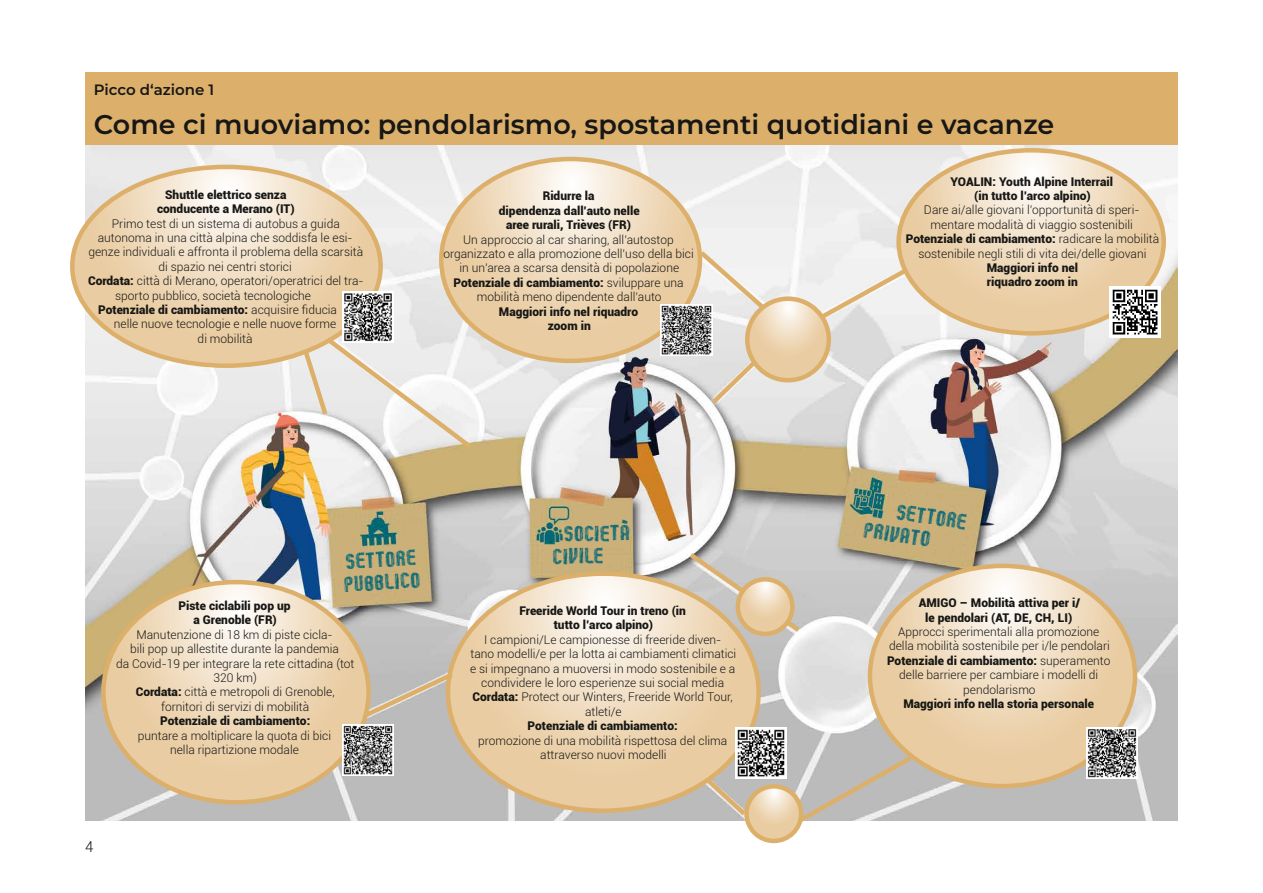
<style>
.page{position:relative;width:1263px;height:893px;background:#fff}
.page>*{position:absolute;margin:0;border:0;box-sizing:border-box;transform-origin:0 0}
.t1{font:600 27px "Montserrat";color:#171715}
.t2{font:700 21.3px/22.4px "Kumba Sketch";color:#0a6977}
.t3{font:600 15px "Montserrat";color:#171715}
.t4{font:300 15px "Roboto";color:#171715}
.t5{font:300 12px/14.4px "Roboto";color:#171715;text-align:center}
.t6{font:900 12px/14.4px "Roboto";color:#171715;text-align:center}
.s1{font-weight:900}
.s2{font-weight:300}
</style>
<div class="page">
<img style="left:85px;top:145px;width:1093px;height:676px">
<svg style="left:72px;top:167px;width:309px;height:199px;background:#eedabe"></svg>
<svg style="left:441px;top:159px;width:259px;height:202px;background:#ecd9bc"></svg>
<svg style="left:899px;top:150px;width:265px;height:183px;background:#edd9bc"></svg>
<svg style="left:870px;top:566px;width:265px;height:220px;background:#e8d4b7"></svg>
<svg style="left:103px;top:582px;width:265px;height:220px;background:#e5d1b2"></svg>
<svg style="left:448px;top:574px;width:311px;height:237px;background:#e8d4b7"></svg>
<svg style="left:300px;top:333px;width:176px;height:120px"></svg>
<svg style="left:707px;top:347px;width:63px;height:61px;background:#e2ded8"></svg>
<svg style="left:805px;top:265px;width:106px;height:64px"></svg>
<svg style="left:695px;top:247px;width:94px;height:84px"></svg>
<svg style="left:747px;top:299px;width:82px;height:81px;background:#ecd3af"></svg>
<div style="left:745px;top:296px;width:86px;height:86px;border:4px solid #dcb06b;border-radius:50%"></div>
<svg style="left:746px;top:786px;width:55px;height:55px;background:#ecd4b0"></svg>
<div style="left:744px;top:784px;width:59px;height:59px;border:4px solid #dcb06b;border-radius:50%"></div>
<svg style="left:360px;top:669px;width:98px;height:52px;background:#c7bdac"></svg>
<svg style="left:701px;top:773px;width:49px;height:47px;background:#c4bcaf"></svg>
<svg style="left:793px;top:752px;width:123px;height:75px;background:#c7c3bc"></svg>
<svg style="left:685px;top:549px;width:120px;height:87px;background:#d1c9bd"></svg>
<svg style="left:738px;top:579px;width:54px;height:55px;background:#ebd2ae"></svg>
<div style="left:735px;top:577px;width:60px;height:59px;border:4px solid #dcb06b;border-radius:50%"></div>
<div style="left:85px;top:72px;width:1093px;height:73px;background:#dcb06b"></div>
<img style="left:342px;top:291px;width:51px;height:51px">
<img style="left:342px;top:724px;width:51px;height:51px">
<img style="left:735px;top:727px;width:52px;height:51px">
<img style="left:1086px;top:727px;width:51px;height:51px">
<img style="left:661px;top:305px;width:51px;height:51px">
<img style="left:1109px;top:286px;width:52px;height:51px">
<p class="t3" style="left:94px;top:79px;width:122px">Picco d‘azione 1</p>
<h1 class="t1" style="left:94px;top:106px;width:962px">Come ci muoviamo: pendolarismo, spostamenti quotidiani e vacanze</h1>
<p class="t6" style="left:157px;top:187px;width:139px">Shuttle elettrico senza conducente a Merano (IT)</p>
<p class="t5" style="left:112px;top:216px;width:229px">Primo test di un sistema di autobus a guida</p>
<p class="t5" style="left:98px;top:230px;width:256px">autonoma in una città alpina che soddisfa le esi-</p>
<p class="t5" style="left:88px;top:245px;width:276px">genze individuali e affronta il problema della scarsità</p>
<p class="t5" style="left:158px;top:259px;width:135px">di spazio nei centri storici</p>
<p class="t5" style="left:88px;top:273px;width:277px"><span class="s1">Cordata:</span> città di Merano, operatori/operatrici del tra-</p>
<p class="t5" style="left:115px;top:288px;width:197px">sporto pubblico, società tecnologiche</p>
<p class="t6" style="left:98px;top:302px;width:240px">Potenziale di cambiamento: <span class="s2">acquisire fiducia</span></p>
<p class="t5" style="left:114px;top:317px;width:224px">nelle nuove tecnologie e nelle nuove forme</p>
<p class="t5" style="left:198px;top:331px;width:56px">di mobilità</p>
<p class="t6" style="left:499px;top:188px;width:142px">Ridurre la<br>dipendenza dall’auto nelle aree rurali, Trièves (FR)</p>
<p class="t5" style="left:443px;top:232px;width:252px">Un approccio al car sharing, all’autostop organizzato e alla promozione dell’uso della bici in un’area a scarsa densità di popolazione <span class="s1">Potenziale di cambiamento:</span> sviluppare una mobilità meno dipendente dall’auto</p>
<p class="t6" style="left:499px;top:304px;width:141px">Maggiori info nel riquadro zoom in</p>
<h2 class="t2" style="left:342px;top:550px;width:78px;rotate:-3deg">settore pubblico</h2>
<p class="t6" style="left:178px;top:598px;width:114px">Piste ciclabili pop up a Grenoble (FR)</p>
<p class="t5" style="left:116px;top:627px;width:240px">Manutenzione di 18 km di piste cicla-<br>bili pop up allestite durante la pandemia<br>da Covid-19 per integrare la rete cittadina (tot 320 km)<br><span class="s1">Cordata:</span> città e metropoli di Grenoble, fornitori di servizi di mobilità</p>
<p class="t6" style="left:160px;top:713px;width:152px">Potenziale di cambiamento:</p>
<p class="t5" style="left:138px;top:728px;width:195px">puntare a moltiplicare la quota di bici nella ripartizione modale</p>
<p class="t4" style="left:85px;top:836px;width:10px">4</p>
<h2 class="t2" style="left:552px;top:522px;width:79px;text-indent:12px;rotate:-1deg">società civile</h2>
<p class="t6" style="left:519px;top:603px;width:168px">Freeride World Tour in treno (in tutto l’arco alpino)</p>
<p class="t5" style="left:470px;top:632px;width:268px">I campioni/Le campionesse di freeride diven-<br>tano modelli/e per la lotta ai cambiamenti climatici e si impegnano a muoversi in modo sostenibile e a condividere le loro esperienze sui social media <span class="s1">Cordata:</span> Protect our Winters, Freeride World Tour, atleti/e</p>
<p class="t6" style="left:528px;top:718px;width:152px">Potenziale di cambiamento:</p>
<p class="t5" style="left:478px;top:733px;width:250px">promozione di una mobilità rispettosa del clima attraverso nuovi modelli</p>
<p class="t6" style="left:950px;top:174px;width:164px">YOALIN: Youth Alpine Interrail (in tutto l’arco alpino)</p>
<p class="t5" style="left:906px;top:203px;width:255px">Dare ai/alle giovani l’opportunità di speri&shy;mentare modalità di viaggio sostenibili <span class="s1">Potenziale di cambiamento:</span> radicare la mobilità sostenibile negli stili di vita dei/delle giovani</p>
<p class="t6" style="left:987px;top:260px;width:93px;text-align:left">Maggiori info nel riquadro zoom in</p>
<h2 class="t2" style="left:868px;top:496px;width:102px;text-indent:30px;rotate:8deg">settore privato</h2>
<p class="t6" style="left:919px;top:595px;width:163px">AMIGO – Mobilità attiva per i/ le pendolari (AT, DE, CH, LI)</p>
<p class="t5" style="left:887px;top:624px;width:225px">Approcci sperimentali alla promozione della mobilità sostenibile per i/le pendolari <span class="s1">Potenziale di cambiamento:</span> superamento delle barriere per cambiare i modelli di pendolarismo</p>
<p class="t6" style="left:903px;top:696px;width:192px">Maggiori info nella storia personale</p>
</div>
